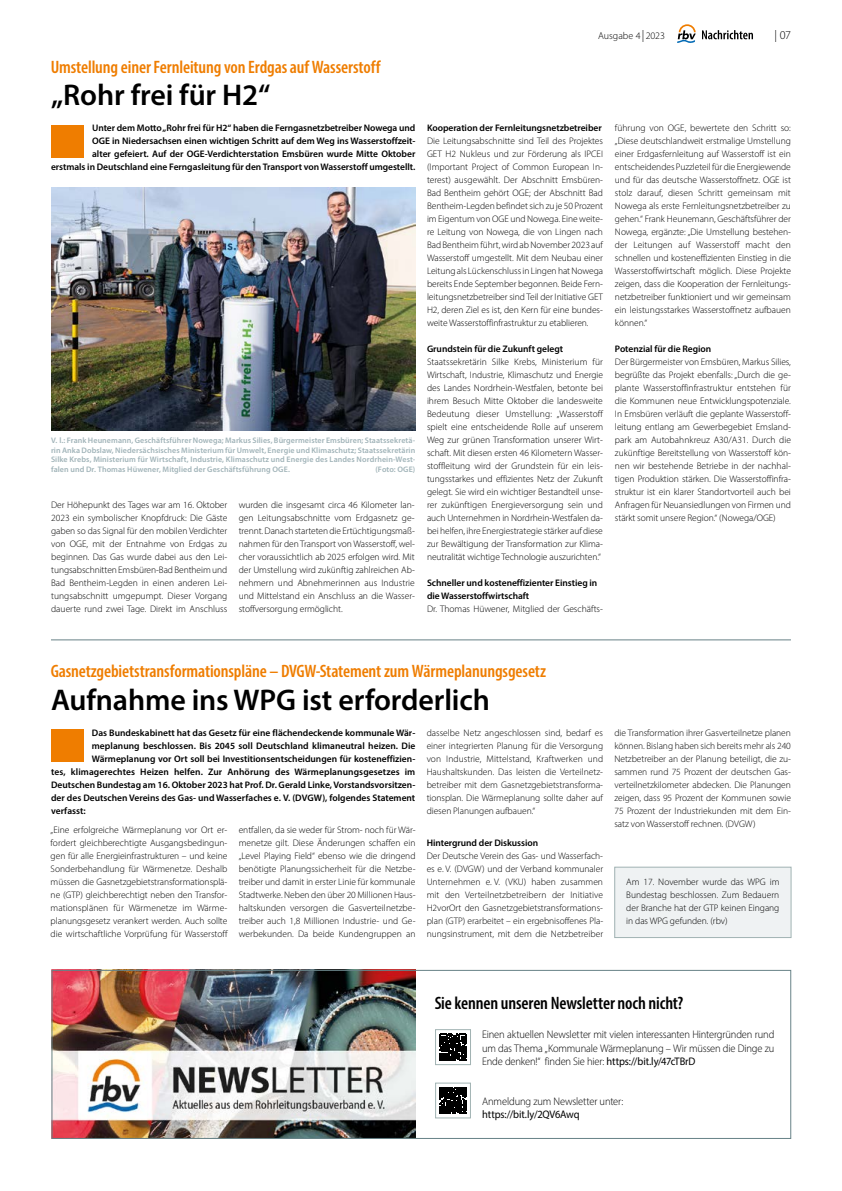
<style>
.page{position:relative;width:842px;height:1191px;background:#fff}
.page>*{position:absolute;margin:0;border:0;box-sizing:border-box;transform-origin:0 0}
.t1{font:600 30px "Myriad Pro";letter-spacing:-.005em;color:#000}
.t2{font:600 condensed 18px "Myriad Pro";letter-spacing:-.01em;color:#ef7d00}
.t3{font:600 condensed 18px "Myriad Pro";letter-spacing:-.01em;color:#000}
.t4{font:300 12px "Myriad Pro";color:#000}
.t5{font:300 11px/13.2px "Myriad Pro";letter-spacing:-.015em;color:#000;text-align:justify;scale:.95 1}
.t6{font:11px "Myriad Pro";letter-spacing:-.015em;color:#000;scale:.95 1}
.t7{font:300 10px "Myriad Pro";color:#000}
.t8{font:300 9.5px/13px "Myriad Pro";letter-spacing:-.005em;color:#000;text-align:justify}
.t9{font:600 9.5px/13px "Myriad Pro";letter-spacing:-.005em;color:#000;text-align:right}
.t10{font:600 8px/9.6px "Myriad Pro";letter-spacing:.01em;color:#a0b3b8;text-align:justify}
.s1{font-size:12px}
.s2{font-weight:400}
</style>
<div class="page">
<svg style="left:677px;top:24px;width:19px;height:19px"></svg>
<svg style="left:702px;top:30px;width:51px;height:9px"></svg>
<hr style="left:51px;top:639px;width:740px;height:1px;background:#678287">
<div style="left:51px;top:125px;width:33px;height:32px;background:#ef7d00"></div>
<div style="left:51px;top:729px;width:32px;height:33px;background:#ef7d00"></div>
<img style="left:51px;top:188px;width:364px;height:242px">
<img style="left:53px;top:972px;width:362px;height:165px">
<svg style="left:439px;top:1087px;width:28px;height:27px"></svg>
<svg style="left:440px;top:1087px;width:26px;height:26px"></svg>
<div style="left:435px;top:1082px;width:36px;height:36px;border:1px solid #a1b3b3"></div>
<svg style="left:439px;top:1033px;width:28px;height:28px"></svg>
<svg style="left:440px;top:1034px;width:26px;height:26px"></svg>
<div style="left:435px;top:1029px;width:36px;height:35px;border:1px solid #a1b3b3"></div>
<div style="left:51px;top:970px;width:740px;height:169px;border:1px solid #678287"></div>
<div style="left:615px;top:867px;width:176px;height:70px;background:#eff2f3"></div>
<div style="left:614px;top:867px;width:177px;height:70px;border:1px solid #a1b3b3"></div>
<h2 class="t2" style="left:51px;top:55px;width:331px">Umstellung einer Fernleitung von Erdgas auf Wasserstoff</h2>
<h1 class="t1" style="left:51px;top:76px;width:221px">„Rohr frei für H2“</h1>
<p class="t9" style="left:51px;top:121px;width:366px">Unter dem Motto „Rohr frei für H2“ haben die Ferngasnetzbetreiber Nowega und<br>OGE in Niedersachsen einen wichtigen Schritt auf dem Weg ins Wasserstoffzeit-<br>alter gefeiert. Auf der OGE-Verdichterstation Emsbüren wurde Mitte Oktober<br>erstmals in Deutschland eine Ferngasleitung für den Transport von Wasserstoff umgestellt.</p>
<p class="t10" style="left:51px;top:435px;width:366px">V. l.: Frank Heunemann, Geschäftsführer Nowega; Markus Silies, Bürgermeister Emsbüren; Staatssekretä&shy;rin Anka Dobslaw, Niedersächsisches Ministerium für Umwelt, Energie und Klimaschutz; Staatssekretärin Silke Krebs, Ministerium für Wirtschaft, Industrie, Klimaschutz und Energie des Landes Nordrhein-West&shy;falen und Dr. Thomas Hüwener, Mitglied der Geschäftsführung OGE.</p>
<p class="t10" style="left:376px;top:464px;width:41px">(Foto: OGE)</p>
<p class="t8" style="left:51px;top:498px;width:178px">Der Höhepunkt des Tages war am 16. Oktober 2023 ein symbolischer Knopfdruck: Die Gäste gaben so das Signal für den mobilen Verdichter von OGE, mit der Entnahme von Erdgas zu beginnen. Das Gas wurde dabei aus den Lei&shy;tungsabschnitten Emsbüren-Bad Bentheim und Bad Bentheim-Legden in einen anderen Lei&shy;tungsabschnitt umgepumpt. Dieser Vorgang dauerte rund zwei Tage. Direkt im Anschluss</p>
<p class="t8" style="left:239px;top:498px;width:178px;text-align:left">wurden die insgesamt circa 46 Kilometer lan-- gen Leitungsabschnitte vom Erdgasnetz ge&shy;trennt. Danach starteten die Ertüchtigungsmaß&shy;nahmen für den Transport von Wasserstoff, wel&shy;cher voraussichtlich ab 2025 erfolgen wird. Mit der Umstellung wird zukünftig zahlreichen Ab&shy;nehmern und Abnehmerinnen aus Industrie und Mittelstand ein Anschluss an die Wasser&shy;stoffversorgung ermöglicht.</p>
<p class="t7" style="left:598px;top:30px;width:68px">Ausgabe 4 <span class="s1">|</span> 2023</p>
<p class="t4" style="left:774px;top:28px;width:18px">| 07</p>
<p class="t9" style="left:427px;top:121px;width:176px">Kooperation der Fernleitungsnetzbetreiber</p>
<p class="t8" style="left:427px;top:134px;width:178px">Die Leitungsabschnitte sind Teil des Projektes GET H2 Nukleus und zur Förderung als IPCEI (Important Project of Common European In&shy;terest) ausgewählt. Der Abschnitt Emsbüren-Bad Bentheim gehört OGE; der Abschnitt Bad Bentheim-Legden befindet sich zu je 50 Prozent im Eigentum von OGE und Nowega. Eine weite&shy;re Leitung von Nowega, die von Lingen nach Bad Bentheim führt, wird ab November 2023 auf Wasserstoff umgestellt. Mit dem Neubau einer Leitung als Lückenschluss in Lingen hat Nowega bereits Ende September begonnen. Beide Fern&shy;leitungsnetzbetreiber sind Teil der Initiative GET H2, deren Ziel es ist, den Kern für eine bundes&shy;weite Wasserstoffinfrastruktur zu etablieren.</p>
<p class="t9" style="left:427px;top:342px;width:138px">Grundstein für die Zukunft gelegt</p>
<p class="t8" style="left:427px;top:355px;width:178px">Staatssekretärin Silke Krebs, Ministerium für Wirtschaft, Industrie, Klimaschutz und Energie des Landes Nordrhein-Westfalen, betonte bei ihrem Besuch Mitte Oktober die landesweite Bedeutung dieser Umstellung: „Wasserstoff spielt eine entscheidende Rolle auf unserem Weg zur grünen Transformation unserer Wirt&shy;schaft. Mit diesen ersten 46 Kilometern Wasser&shy;stoffleitung wird der Grundstein für ein leis&shy;tungsstarkes und effizientes Netz der Zukunft gelegt. Sie wird ein wichtiger Bestandteil unse&shy;rer zukünftigen Energieversorgung sein und auch Unternehmen in Nordrhein-Westfalen da&shy;bei helfen, ihre Energiestrategie stärker auf diese zur Bewältigung der Transformation zur Klima&shy;neutralität wichtige Technologie auszurichten.“</p>
<p class="t9" style="left:427px;top:576px;width:172px;text-align:left">Schneller und kosteneffizienter Einstieg in die Wasserstoffwirtschaft</p>
<p class="t8" style="left:427px;top:602px;width:177px">Dr. Thomas Hüwener, Mitglied der Geschäfts-</p>
<p class="t8" style="left:615px;top:121px;width:178px">führung von OGE, bewertete den Schritt so: „Diese deutschlandweit erstmalige Umstellung einer Erdgasfernleitung auf Wasserstoff ist ein entscheidendes Puzzleteil für die Energiewende und für das deutsche Wasserstoffnetz. OGE ist stolz darauf, diesen Schritt gemeinsam mit Nowega als erste Fernleitungsnetzbetreiber zu gehen.“ Frank Heunemann, Geschäftsführer der Nowega, ergänzte: „Die Umstellung bestehen&shy;der Leitungen auf Wasserstoff macht den schnellen und kosteneffizienten Einstieg in die Wasserstoffwirtschaft möglich. Diese Projekte zeigen, dass die Kooperation der Fernleitungs&shy;netzbetreiber funktioniert und wir gemeinsam ein leistungsstarkes Wasserstoffnetz aufbauen können.“</p>
<p class="t9" style="left:615px;top:342px;width:98px">Potenzial für die Region</p>
<p class="t8" style="left:615px;top:355px;width:178px">Der Bürgermeister von Emsbüren, Markus Silies, begrüßte das Projekt ebenfalls: „Durch die ge&shy;plante Wasserstoffinfrastruktur entstehen für die Kommunen neue Entwicklungspotenziale.<br>In Emsbüren verläuft die geplante Wasserstoff&shy;leitung entlang am Gewerbegebiet Emsland&shy;park am Autobahnkreuz A30/A31. Durch die zukünftige Bereitstellung von Wasserstoff kön&shy;nen wir bestehende Betriebe in der nachhal&shy;tigen Produktion stärken. Die Wasserstoffinfra&shy;struktur ist ein klarer Standortvorteil auch bei Anfragen für Neuansiedlungen von Firmen und stärkt somit unsere Region.“ (Nowega/OGE)</p>
<h2 class="t2" style="left:51px;top:660px;width:497px">Gasnetzgebietstransformationspläne – DVGW-Statement zum Wärmeplanungsgesetz</h2>
<h1 class="t1" style="left:51px;top:680px;width:440px">Aufnahme ins WPG ist erforderlich</h1>
<p class="t9" style="left:92px;top:726px;width:324px">Das Bundeskabinett hat das Gesetz für eine flächendeckende kommunale Wär-</p>
<p class="t9" style="left:92px;top:739px;width:325px">meplanung beschlossen. Bis 2045 soll Deutschland klimaneutral heizen. Die</p>
<p class="t9" style="left:92px;top:752px;width:324px">Wärmeplanung vor Ort soll bei Investitionsentscheidungen für kosteneffizien-</p>
<p class="t9" style="left:51px;top:765px;width:366px">tes, klimagerechtes Heizen helfen. Zur Anhörung des Wärmeplanungsgesetzes im</p>
<p class="t9" style="left:51px;top:778px;width:365px">Deutschen Bundestag am 16. Oktober 2023 hat Prof. Dr. Gerald Linke, Vorstandsvorsitzen-</p>
<p class="t9" style="left:51px;top:791px;width:366px">der des Deutschen Vereins des Gas- und Wasserfaches e. V. (DVGW), folgendes Statement</p>
<p class="t9" style="left:51px;top:804px;width:36px">verfasst:</p>
<p class="t8" style="left:51px;top:823px;width:178px">„Eine erfolgreiche Wärmeplanung vor Ort er&shy;fordert gleichberechtigte Ausgangsbedingun&shy;gen für alle Energieinfrastrukturen – und keine Sonderbehandlung für Wärmenetze. Deshalb müssen die Gasnetzgebietstransformationsplä&shy;ne (GTP) gleichberechtigt neben den Transfor&shy;mationsplänen für Wärmenetze im Wärme&shy;planungsgesetz verankert werden. Auch sollte die wirtschaftliche Vorprüfung für Wasserstoff</p>
<p class="t8" style="left:239px;top:823px;width:178px">entfallen, da sie weder für Strom- noch für Wär&shy;menetze gilt. Diese Änderungen schaffen ein „Level Playing Field“ ebenso wie die dringend benötigte Planungssicherheit für die Netzbe&shy;treiber und damit in erster Linie für kommunale Stadtwerke. Neben den über 20 Millionen Haus&shy;haltskunden versorgen die Gasverteilnetzbe&shy;treiber auch 1,8 Millionen Industrie- und Ge&shy;werbekunden. Da beide Kundengruppen an</p>
<p class="t8" style="left:427px;top:726px;width:178px">dasselbe Netz angeschlossen sind, bedarf es einer integrierten Planung für die Versorgung von Industrie, Mittelstand, Kraftwerken und Haushaltskunden. Das leisten die Verteilnetz&shy;betreiber mit dem Gasnetzgebietstransforma&shy;tionsplan. Die Wärmeplanung sollte daher auf diesen Planungen aufbauen.“</p>
<p class="t9" style="left:427px;top:836px;width:113px">Hintergrund der Diskussion</p>
<p class="t8" style="left:427px;top:849px;width:178px;text-align:left">Der Deutsche Verein des Gas- und Wasserfach-- es e. V. (DVGW) und der Verband kommunaler Unternehmen e. V. (VKU) haben zusammen mit den Verteilnetzbetreibern der Initiative H2vorOrt den Gasnetzgebietstransformations&shy;plan (GTP) erarbeitet – ein ergebnisoffenes Pla&shy;nungsinstrument, mit dem die Netzbetreiber</p>
<p class="t8" style="left:614px;top:726px;width:178px;text-align:left">die Transformation ihrer Gasverteilnetze planen können. Bislang haben sich bereits mehr als 240<br>Netzbetreiber an der Planung beteiligt, die zu&shy;sammen rund 75 Prozent der deutschen Gas-- verteilnetzkilometer abdecken. Die Planungen zeigen, dass 95 Prozent der Kommunen sowie 75 Prozent der Industriekunden mit dem Ein-- satz von Wasserstoff rechnen. (DVGW)</p>
<p class="t8" style="left:626px;top:875px;width:155px">Am 17. November wurde das WPG im Bundestag beschlossen. Zum Bedauern der Branche hat der GTP keinen Eingang in das WPG gefunden. (rbv)</p>
<h2 class="t3" style="left:435px;top:992px;width:250px">Sie kennen unseren Newsletter noch nicht?</h2>
<p class="t5" style="left:482px;top:1028px;width:309px">Einen aktuellen Newsletter mit vielen interessanten Hintergründen rund um das Thema „Kommunale Wärmeplanung – Wir müssen die Dinge zu Ende denken!“ finden Sie hier: <span class="s2">https://bit.ly/47cTBrD</span></p>
<p class="t5" style="left:482px;top:1094px;width:150px">Anmeldung zum Newsletter unter:</p>
<p class="t6" style="left:482px;top:1107px;width:104px">https://bit.ly/2QV6Awq</p>
</div>
